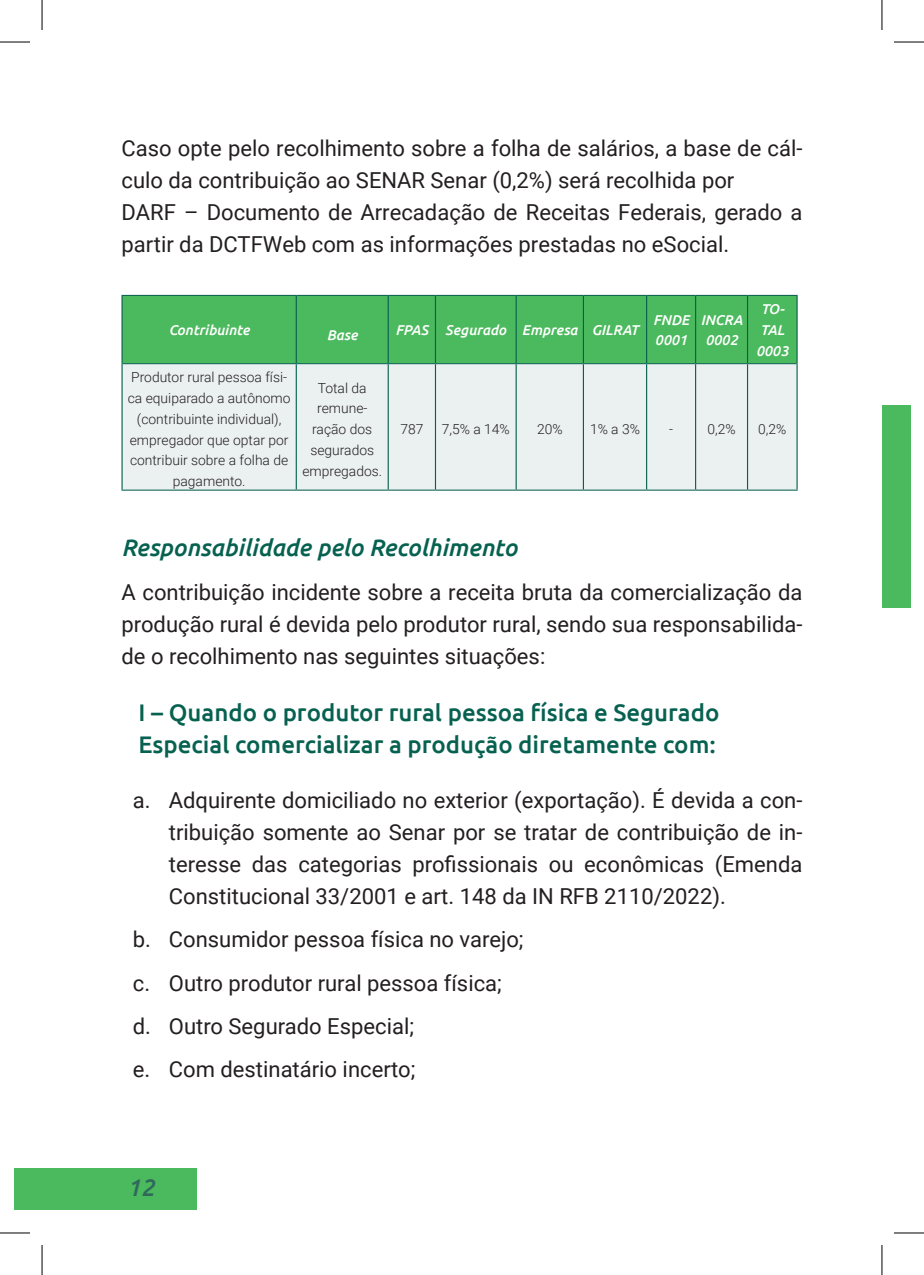
<style>
.page{position:relative;width:924px;height:1275px;background:#fff}
.page>*{position:absolute;margin:0;border:0;box-sizing:border-box;transform-origin:0 0}
.t1{font:500 24px/32px "Ubuntu";color:#076150}
.t2{font:italic 500 24px "Ubuntu";color:#076150}
.t3{font:italic 500 24px "Ubuntu";color:#30695b}
.t4{font:22px/32px "Roboto";color:#231f20}
.t5{font:italic 500 14.2px/20.8px "Ubuntu";color:#fff;text-align:center}
.t6{font:300 13.8px/20.8px "Roboto";color:#231f20;text-align:center}
</style>
<div class="page">
<div style="left:14px;top:1168px;width:182px;height:42px;background:#4bb95d"></div>
<div style="left:123px;top:296px;width:673px;height:67px;background:#4bb95d"></div>
<div style="left:123px;top:364px;width:673px;height:125px;background:#ebf0f1"></div>
<hr style="left:121px;top:295px;width:175px;height:1px;background:#076150">
<hr style="left:296px;top:295px;width:92px;height:1px;background:#076150">
<hr style="left:388px;top:295px;width:47px;height:1px;background:#076150">
<hr style="left:435px;top:295px;width:81px;height:1px;background:#076150">
<hr style="left:516px;top:295px;width:67px;height:1px;background:#076150">
<hr style="left:583px;top:295px;width:63px;height:1px;background:#076150">
<hr style="left:646px;top:295px;width:49px;height:1px;background:#076150">
<hr style="left:695px;top:295px;width:52px;height:1px;background:#076150">
<hr style="left:747px;top:295px;width:50px;height:1px;background:#076150">
<hr style="left:123px;top:363px;width:173px;height:1px;background:#076150">
<hr style="left:296px;top:363px;width:92px;height:1px;background:#076150">
<hr style="left:388px;top:363px;width:47px;height:1px;background:#076150">
<hr style="left:435px;top:363px;width:81px;height:1px;background:#076150">
<hr style="left:516px;top:363px;width:67px;height:1px;background:#076150">
<hr style="left:583px;top:363px;width:63px;height:1px;background:#076150">
<hr style="left:646px;top:363px;width:49px;height:1px;background:#076150">
<hr style="left:695px;top:363px;width:52px;height:1px;background:#076150">
<hr style="left:747px;top:363px;width:49px;height:1px;background:#076150">
<hr style="left:121px;top:489px;width:175px;height:1px;background:#076150">
<hr style="left:296px;top:489px;width:92px;height:1px;background:#076150">
<hr style="left:388px;top:489px;width:47px;height:1px;background:#076150">
<hr style="left:435px;top:489px;width:81px;height:1px;background:#076150">
<hr style="left:516px;top:489px;width:67px;height:1px;background:#076150">
<hr style="left:583px;top:489px;width:63px;height:1px;background:#076150">
<hr style="left:646px;top:489px;width:49px;height:1px;background:#076150">
<hr style="left:695px;top:489px;width:52px;height:1px;background:#076150">
<hr style="left:747px;top:489px;width:50px;height:1px;background:#076150">
<hr style="left:121px;top:296px;width:2px;height:68px;background:#076150">
<hr style="left:295px;top:296px;width:2px;height:67px;background:#076150">
<hr style="left:387px;top:296px;width:1px;height:67px;background:#076150">
<hr style="left:434px;top:296px;width:2px;height:67px;background:#076150">
<hr style="left:515px;top:296px;width:1px;height:67px;background:#076150">
<hr style="left:582px;top:296px;width:1px;height:67px;background:#076150">
<hr style="left:645px;top:296px;width:2px;height:67px;background:#076150">
<hr style="left:694px;top:296px;width:1px;height:67px;background:#076150">
<hr style="left:746px;top:296px;width:1px;height:67px;background:#076150">
<hr style="left:796px;top:296px;width:1px;height:68px;background:#076150">
<hr style="left:121px;top:364px;width:2px;height:125px;background:#076150">
<hr style="left:295px;top:364px;width:2px;height:125px;background:#076150">
<hr style="left:387px;top:364px;width:1px;height:125px;background:#076150">
<hr style="left:434px;top:364px;width:2px;height:125px;background:#076150">
<hr style="left:515px;top:364px;width:1px;height:125px;background:#076150">
<hr style="left:582px;top:364px;width:1px;height:125px;background:#076150">
<hr style="left:645px;top:364px;width:2px;height:125px;background:#076150">
<hr style="left:694px;top:364px;width:1px;height:125px;background:#076150">
<hr style="left:746px;top:364px;width:1px;height:125px;background:#076150">
<hr style="left:796px;top:364px;width:1px;height:125px;background:#076150">
<div style="left:881px;top:405px;width:28px;height:203px;background:#4bb95d"></div>
<hr style="left:0;top:42px;width:30px;height:1px;background:#000">
<hr style="left:893px;top:42px;width:30px;height:1px;background:#000">
<hr style="left:0;top:1232px;width:30px;height:1px;background:#000">
<hr style="left:893px;top:1232px;width:30px;height:1px;background:#000">
<hr style="left:42px;top:0;width:1px;height:30px;background:#000">
<hr style="left:42px;top:1245px;width:1px;height:30px;background:#000">
<hr style="left:881px;top:0;width:1px;height:30px;background:#000">
<hr style="left:881px;top:1245px;width:1px;height:30px;background:#000">
<p class="t4" style="left:121px;top:131px;width:682px">Caso opte pelo recolhimento sobre a folha de salários, a base de cál&shy;culo da contribuição ao SENAR Senar (0,2%) será recolhida por<br>DARF – Documento de Arrecadação de Receitas Federais, gerado a partir da DCTFWeb com as informações prestadas no eSocial.</p>
<p class="t5" style="left:168px;top:319px;width:82px">Contribuinte</p>
<p class="t5" style="left:327px;top:324px;width:32px">Base</p>
<p class="t5" style="left:395px;top:319px;width:244px">FPAS Segurado Empresa GILRAT</p>
<p class="t5" style="left:652px;top:309px;width:38px;text-align:left">FNDE<br>0001</p>
<p class="t5" style="left:700px;top:309px;width:43px">INCRA<br>0002</p>
<p class="t5" style="left:755px;top:298px;width:34px">TO-<br>TAL<br>0003</p>
<p class="t6" style="left:128px;top:366px;width:164px">Produtor rural pessoa físi&shy;ca equiparado a autônomo (contribuinte individual), empregador que optar por contribuir sobre a folha de pagamento.</p>
<p class="t6" style="left:302px;top:377px;width:81px">Total da remune&shy;ração dos segurados empregados.</p>
<p class="t6" style="left:400px;top:418px;width:25px">787</p>
<p class="t6" style="left:441px;top:418px;width:69px">7,5% a 14%</p>
<p class="t6" style="left:536px;top:418px;width:27px">20%</p>
<p class="t6" style="left:589px;top:418px;width:51px">1% a 3%</p>
<p class="t6" style="left:668px;top:418px;width:5px">-</p>
<p class="t6" style="left:707px;top:418px;width:30px">0,2%</p>
<p class="t6" style="left:757px;top:418px;width:30px">0,2%</p>
<p class="t2" style="left:121px;top:533px;width:397px">Responsabilidade pelo Recolhimento</p>
<p class="t4" style="left:121px;top:575px;width:682px;text-align:justify">A contribuição incidente sobre a receita bruta da comercialização da produção rural é devida pelo produtor rural, sendo sua responsabilida&shy;de o recolhimento nas seguintes situações:</p>
<p class="t1" style="left:138px;top:696px;width:582px">I – Quando o produtor rural pessoa física e Segurado<br>Especial comercializar a produção diretamente com:</p>
<p class="t4" style="left:169px;top:783px;width:634px;text-align:justify;text-indent:-36px">a. Adquirente domiciliado no exterior (exportação). É devida a con&shy;tribuição somente ao Senar por se tratar de contribuição de in&shy;teresse das categorias profissionais ou econômicas (Emenda Constitucional 33/2001 e art. 148 da IN RFB 2110/2022).</p>
<p class="t4" style="left:133px;top:917px;width:392px;line-height:43.4px">b. Consumidor pessoa física no varejo; c. Outro produtor rural pessoa física; d. Outro Segurado Especial;<br>e. Com destinatário incerto;</p>
<p class="t3" style="left:127px;top:1172px;width:29px">12</p>
</div>
